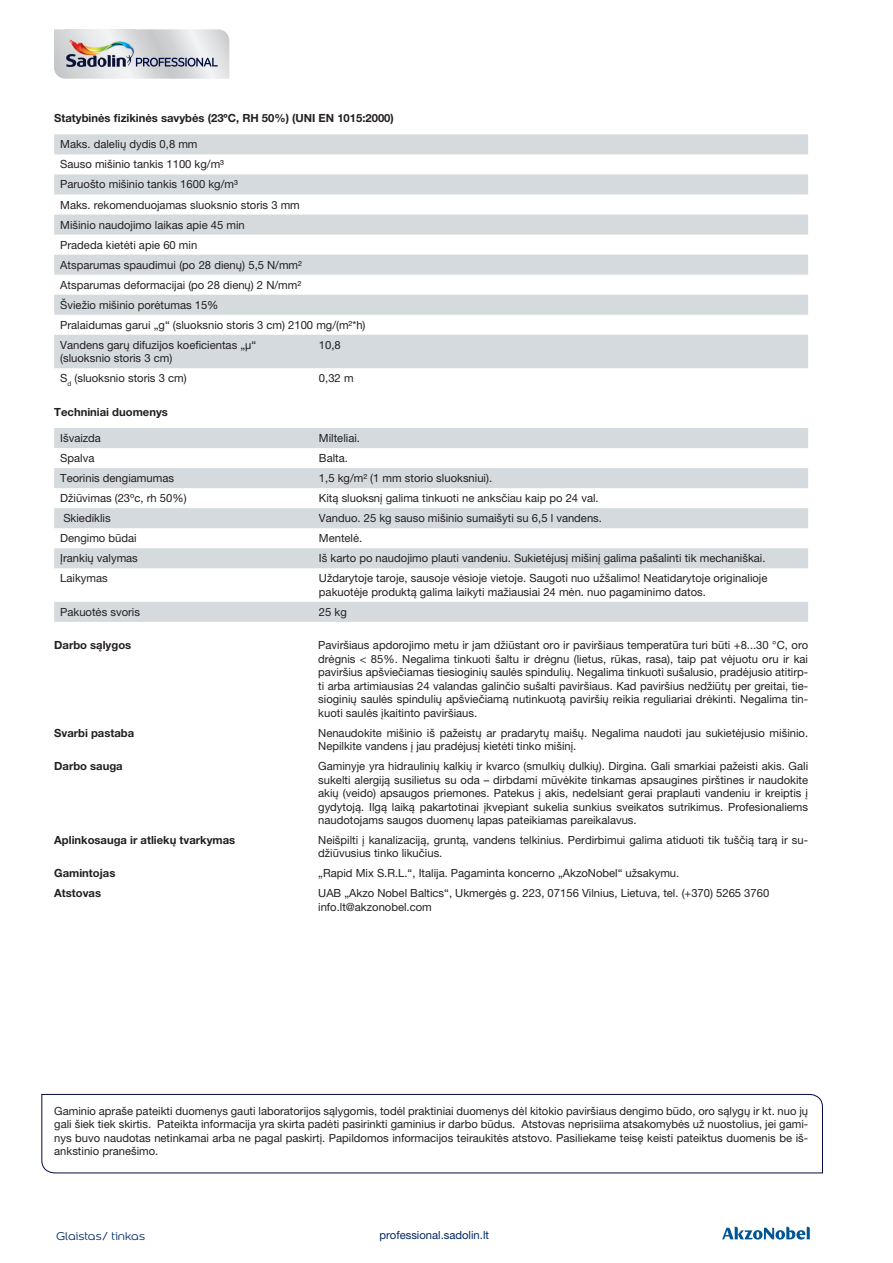
<style>
.page{position:relative;width:893px;height:1263px;background:#fff}
.page>*{position:absolute;margin:0;border:0;box-sizing:border-box;transform-origin:0 0}
.t1{font:12px "Colour Sans";color:#002868}
.t2{font:11.25px/13.5px "Helvetica Neue LT Pro";color:#231f20}
.t3{font:700 11.25px "Helvetica Neue LT Pro";color:#231f20}
.t4{font:11.25px "Helvetica Neue LT Pro";color:#002868}
</style>
<div class="page">
<svg style="left:722px;top:1227px;width:88px;height:12px"></svg>
<svg style="left:54px;top:29px;width:175px;height:50px;background:#cfd0d5"></svg>
<img style="left:66px;top:30px;width:68px;height:41px">
<svg style="left:41px;top:1094px;width:782px;height:80px"></svg>
<svg style="left:54px;top:134px;width:754px;height:234px;fill:#d4dade"></svg>
<svg style="left:54px;top:428px;width:754px;height:194px;fill:#d9dee2"></svg>
<p class="t3" style="left:54px;top:111px;width:341px">Statybinės fizikinės savybės (23ºC, RH 50%) (UNI EN 1015:2000)</p>
<p class="t2" style="left:60px;top:134px;width:307px;line-height:20.1px">Maks. dalelių dydis 0,8 mm<br>Sauso mišinio tankis 1100 kg/m³<br>Paruošto mišinio tankis 1600 kg/m³<br>Maks. rekomenduojamas sluoksnio storis 3 mm<br>Mišinio naudojimo laikas apie 45 min<br>Pradeda kietėti apie 60 min<br>Atsparumas spaudimui (po 28 dienų) 5,5 N/mm²<br>Atsparumas deformacijai (po 28 dienų) 2 N/mm²<br>Šviežio mišinio porėtumas 15%<br>Pralaidumas garui „g“ (sluoksnio storis 3 cm) 2100 mg/(m²*h)<br>Vandens garų difuzijos koeficientas „μ“</p>
<p class="t2" style="left:60px;top:351px;width:114px">(sluoksnio storis 3 cm)</p>
<p class="t2" style="left:319px;top:338px;width:23px">10,8</p>
<p class="t2" style="left:60px;top:371px;width:128px">S<sub>d</sub> (sluoksnio storis 3 cm)</p>
<p class="t2" style="left:319px;top:371px;width:36px">0,32 m</p>
<p class="t3" style="left:54px;top:405px;width:115px">Techniniai duomenys</p>
<p class="t2" style="left:60px;top:431px;width:42px">Išvaizda</p>
<p class="t2" style="left:319px;top:431px;width:43px">Milteliai.</p>
<p class="t2" style="left:60px;top:451px;width:36px">Spalva</p>
<p class="t2" style="left:319px;top:451px;width:30px">Balta.</p>
<p class="t2" style="left:60px;top:471px;width:115px">Teorinis dengiamumas</p>
<p class="t2" style="left:319px;top:471px;width:175px">1,5 kg/m² (1 mm storio sluoksniui).</p>
<p class="t2" style="left:60px;top:491px;width:128px">Džiūvimas (23ºc, rh 50%)</p>
<p class="t2" style="left:319px;top:491px;width:281px">Kitą sluoksnį galima tinkuoti ne anksčiau kaip po 24 val.</p>
<p class="t2" style="left:63px;top:511px;width:49px">Skiediklis</p>
<p class="t2" style="left:319px;top:511px;width:285px">Vanduo. 25 kg sauso mišinio sumaišyti su 6,5 l vandens.</p>
<p class="t2" style="left:60px;top:531px;width:78px">Dengimo būdai</p>
<p class="t2" style="left:319px;top:531px;width:45px">Mentelė.</p>
<p class="t2" style="left:60px;top:551px;width:79px">Įrankių valymas</p>
<p class="t2" style="left:319px;top:551px;width:448px">Iš karto po naudojimo plauti vandeniu. Sukietėjusį mišinį galima pašalinti tik mechaniškai.</p>
<p class="t2" style="left:60px;top:571px;width:49px">Laikymas</p>
<p class="t2" style="left:319px;top:571px;width:450px">Uždarytoje taroje, sausoje vėsioje vietoje. Saugoti nuo užšalimo! Neatidarytoje originalioje pakuotėje produktą galima laikyti mažiausiai 24 mėn. nuo pagaminimo datos.</p>
<p class="t2" style="left:60px;top:605px;width:81px">Pakuotės svoris</p>
<p class="t2" style="left:319px;top:605px;width:29px">25 kg</p>
<p class="t3" style="left:54px;top:638px;width:79px">Darbo sąlygos</p>
<p class="t2" style="left:318px;top:638px;width:491px;text-align:justify">Paviršiaus apdorojimo metu ir jam džiūstant oro ir paviršiaus temperatūra turi būti +8...30 °C, oro drėgnis &lt; 85%. Negalima tinkuoti šaltu ir drėgnu (lietus, rūkas, rasa), taip pat vėjuotu oru ir kai paviršius apšviečiamas tiesioginių saulės spindulių. Negalima tinkuoti sušalusio, pradėjusio atitirp&shy;ti arba artimiausias 24 valandas galinčio sušalti paviršiaus. Kad paviršius nedžiūtų per greitai, tie&shy;sioginių saulės spindulių apšviečiamą nutinkuotą paviršių reikia reguliariai drėkinti. Negalima tin&shy;kuoti saulės įkaitinto paviršiaus.</p>
<p class="t3" style="left:54px;top:726px;width:82px">Svarbi pastaba</p>
<p class="t2" style="left:318px;top:726px;width:491px">Nenaudokite mišinio iš pažeistų ar pradarytų maišų. Negalima naudoti jau sukietėjusio mišinio.<br>Nepilkite vandens į jau pradėjusį kietėti tinko mišinį.</p>
<p class="t3" style="left:54px;top:759px;width:70px">Darbo sauga</p>
<p class="t2" style="left:318px;top:759px;width:491px;text-align:justify">Gaminyje yra hidraulinių kalkių ir kvarco (smulkių dulkių). Dirgina. Gali smarkiai pažeisti akis. Gali sukelti alergiją susilietus su oda – dirbdami mūvėkite tinkamas apsaugines pirštines ir naudokite akių (veido) apsaugos priemones. Patekus į akis, nedelsiant gerai praplauti vandeniu ir kreiptis į gydytoją. Ilgą laiką pakartotinai įkvepiant sukelia sunkius sveikatos sutrikimus. Profesionaliems naudotojams saugos duomenų lapas pateikiamas pareikalavus.</p>
<p class="t3" style="left:54px;top:833px;width:182px">Aplinkosauga ir atliekų tvarkymas</p>
<p class="t2" style="left:318px;top:833px;width:491px">Neišpilti į kanalizaciją, gruntą, vandens telkinius. Perdirbimui galima atiduoti tik tuščią tarą ir su&shy;džiūvusius tinko likučius.</p>
<p class="t3" style="left:54px;top:866px;width:63px">Gamintojas</p>
<p class="t2" style="left:318px;top:866px;width:363px">„Rapid Mix S.R.L.“, Italija. Pagaminta koncerno „AkzoNobel“ užsakymu.</p>
<p class="t3" style="left:54px;top:886px;width:48px">Atstovas</p>
<p class="t2" style="left:318px;top:886px;width:453px">UAB „Akzo Nobel Baltics“, Ukmergės g. 223, 07156 Vilnius, Lietuva, tel. (+370) 5265 3760 info.lt@akzonobel.com</p>
<p class="t2" style="left:54px;top:1104px;width:755px;text-align:justify">Gaminio apraše pateikti duomenys gauti laboratorijos sąlygomis, todėl praktiniai duomenys dėl kitokio paviršiaus dengimo būdo, oro sąlygų ir kt. nuo jų gali šiek tiek skirtis. Pateikta informacija yra skirta padėti pasirinkti gaminius ir darbo būdus. Atstovas neprisiima atsakomybės už nuostolius, jei gami&shy;nys buvo naudotas netinkamai arba ne pagal paskirtį. Papildomos informacijos teiraukitės atstovo. Pasiliekame teisę keisti pateiktus duomenis be iš&shy;ankstinio pranešimo.</p>
<p class="t1" style="left:56px;top:1228px;width:90px">Glaistas/ tinkas</p>
<p class="t4" style="left:379px;top:1228px;width:111px">professional.sadolin.lt</p>
</div>
